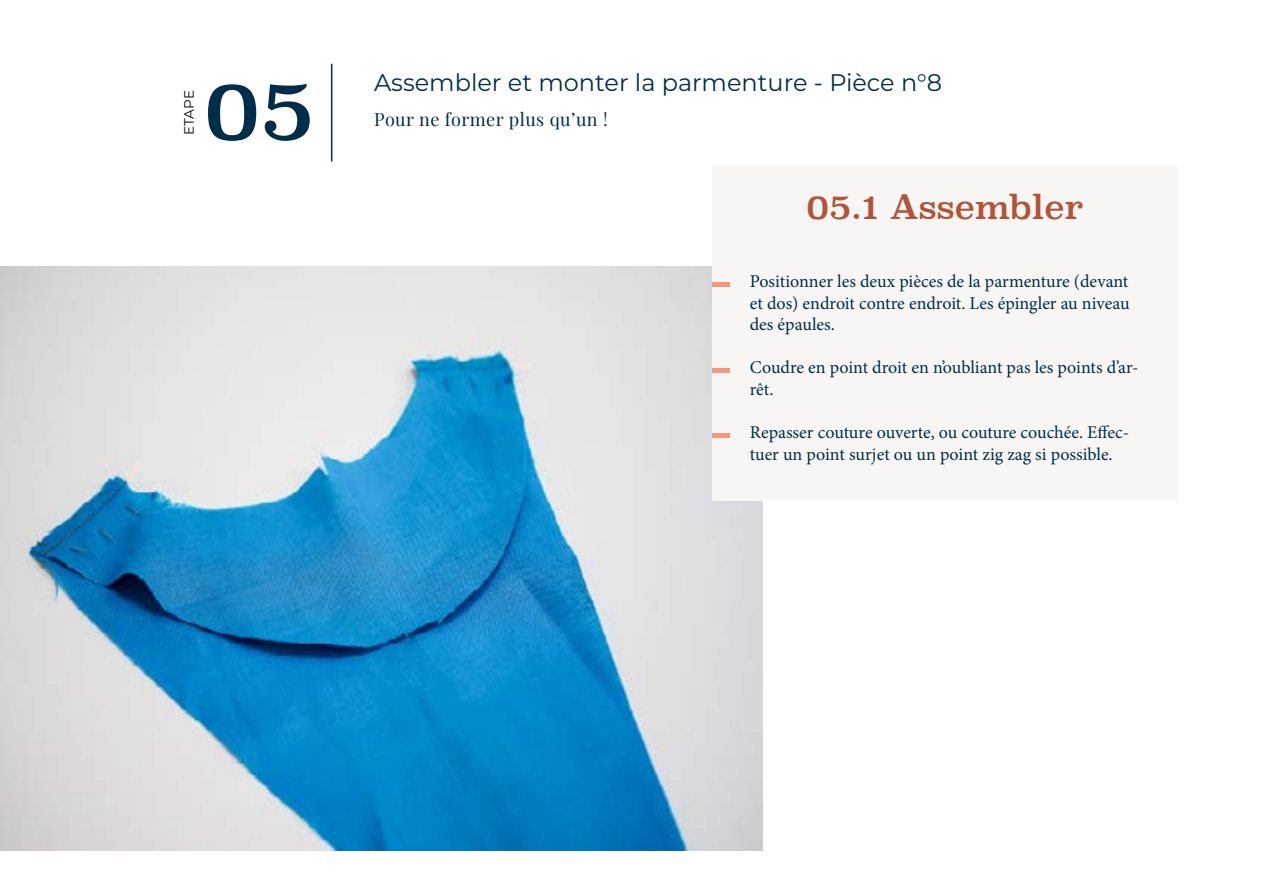
<style>
.page{position:relative;width:1263px;height:893px;background:#fff}
.page>*{position:absolute;margin:0;border:0;box-sizing:border-box;transform-origin:0 0}
.t1{font:81px "Superclarendon Rg";color:#002e4a}
.t2{font:33px "Superclarendon Rg";color:#b25438}
.t3{font:24px "Montserrat";color:#002e4a}
.t4{font:18px/21.6px "Minion Pro";color:#002e4a}
.t5{font:18px "Playfair Display";letter-spacing:.025em;color:#002e4a}
.t6{font:13.5px "Montserrat";letter-spacing:-.005em;color:#000}
</style>
<div class="page">
<hr style="left:331px;top:64px;width:1px;height:98px;background:#002e4a">
<img style="left:0;top:267px;width:762px;height:583px">
<div style="left:712px;top:165px;width:466px;height:336px;background:#f7f6f4"></div>
<div style="left:712px;top:282px;width:18px;height:5px;background:#f3987e"></div>
<div style="left:712px;top:368px;width:18px;height:5px;background:#f3987e"></div>
<div style="left:712px;top:433px;width:18px;height:5px;background:#f3987e"></div>
<p class="t6" style="left:180px;top:135px;width:46px;rotate:-90deg">ETAPE</p>
<h1 class="t1" style="left:204px;top:61px;width:112px">05</h1>
<h3 class="t3" style="left:374px;top:66px;width:569px">Assembler et monter la parmenture - Pièce n°8</h3>
<p class="t5" style="left:374px;top:105px;width:235px">Pour ne former plus qu’un !</p>
<h2 class="t2" style="left:806px;top:187px;width:279px">05.1 Assembler</h2>
<p class="t4" style="left:750px;top:270px;width:381px;text-align:justify">Positionner les deux pièces de la parmenture (devant et dos) endroit contre endroit. Les épingler au niveau des épaules.</p>
<p class="t4" style="left:750px;top:357px;width:390px">Coudre en point droit en n’oubliant pas les points d’ar&shy;rêt.</p>
<p class="t4" style="left:750px;top:422px;width:381px">Repasser couture ouverte, ou couture couchée. Effec&shy;tuer un point surjet ou un point zig zag si possible.</p>
</div>
